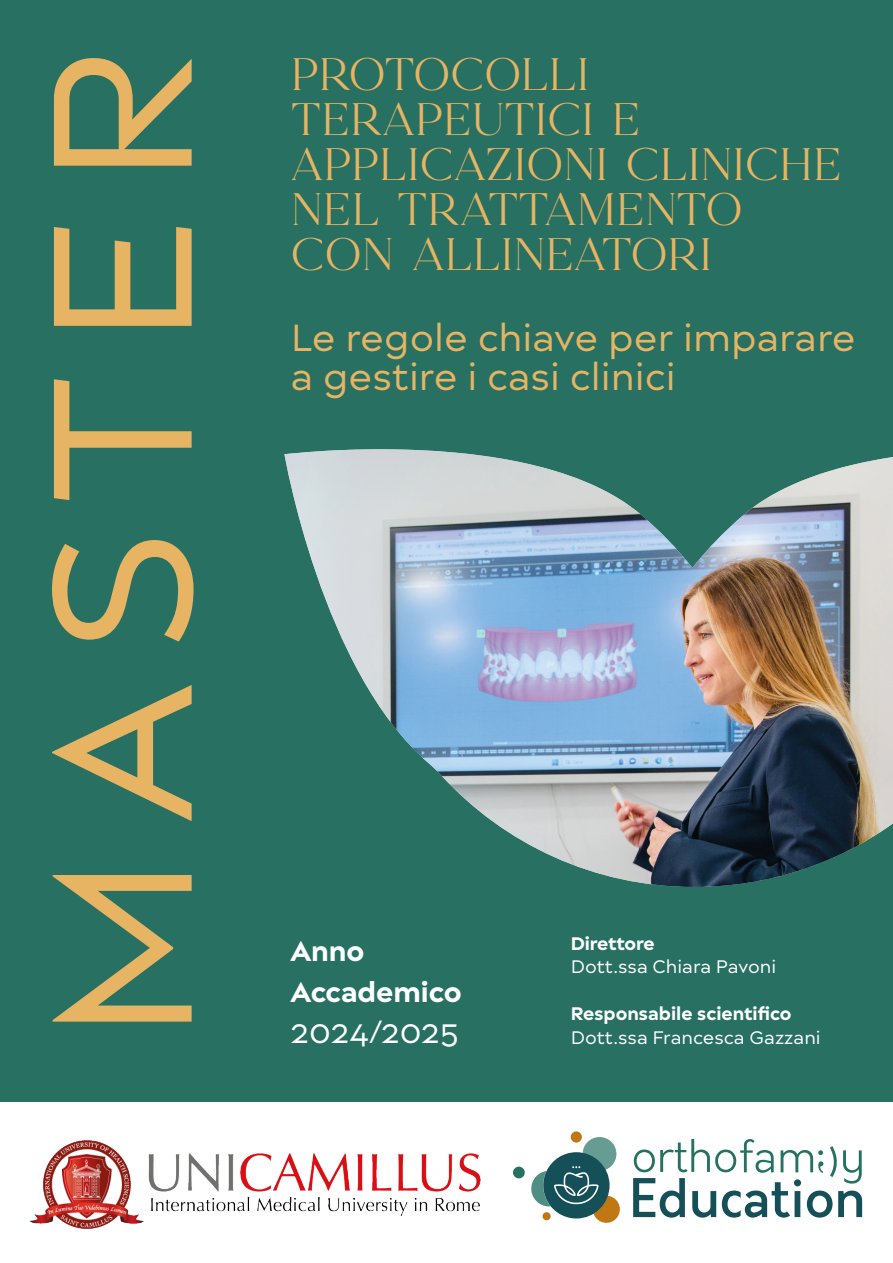
<style>
.page{position:relative;width:893px;height:1263px;background:#fff}
.page>*{position:absolute;margin:0;border:0;box-sizing:border-box;transform-origin:0 0}
.t1{font:211.95px "Matteo";letter-spacing:.14em;color:#e7b463}
.t2{font:45px/45px "Klausen";color:#e7b463}
.t3{font:40.5px/39px "Matteo";color:#e7b463}
.t4{font:34.5px "Matteo";color:#fff}
.t5{font:700 30px "Matteo";color:#fff}
.t6{font:19.5px "Matteo";color:#fff}
.t7{font:700 19.5px "Matteo";color:#fff}
</style>
<div class="page">
<div style="left:0;top:0;width:893px;height:1101px;background:#277062"></div>
<img style="left:30px;top:1140px;width:450px;height:88px">
<img style="left:284px;top:449px;width:609px;height:438px">
<div style="left:571px;top:1131px;width:11px;height:11px;background:#bf7813;border-radius:50%"></div>
<svg style="left:542px;top:1212px;width:9px;height:8px"></svg>
<div style="left:513px;top:1166px;width:12px;height:12px;background:#257262;border-radius:50%"></div>
<svg style="left:593px;top:1196px;width:27px;height:27px"></svg>
<svg style="left:531px;top:1137px;width:85px;height:81px"></svg>
<svg style="left:633px;top:1139px;width:229px;height:78px"></svg>
<p class="t1" style="left:-1px;top:1043px;width:999px;rotate:-90deg">MASTER</p>
<p class="t2" style="left:291px;top:57px;width:552px">PROTOCOLLI<br>TERAPEUTICI E<br>APPLICAZIONI CLINICHE<br>NEL TRATTAMENTO<br>CON ALLINEATORI</p>
<p class="t3" style="left:291px;top:318px;width:566px">Le regole chiave per imparare a gestire i casi clinici</p>
<p class="t5" style="left:291px;top:933px;width:75px">Anno</p>
<p class="t5" style="left:291px;top:975px;width:172px">Accademico</p>
<p class="t4" style="left:291px;top:1012px;width:170px">2024/2025</p>
<p class="t7" style="left:571px;top:932px;width:86px">Direttore</p>
<p class="t6" style="left:571px;top:956px;width:207px">Dott.ssa Chiara Pavoni</p>
<p class="t7" style="left:571px;top:1003px;width:222px">Responsabile scientifico</p>
<p class="t6" style="left:571px;top:1026px;width:252px">Dott.ssa Francesca Gazzani</p>
</div>
